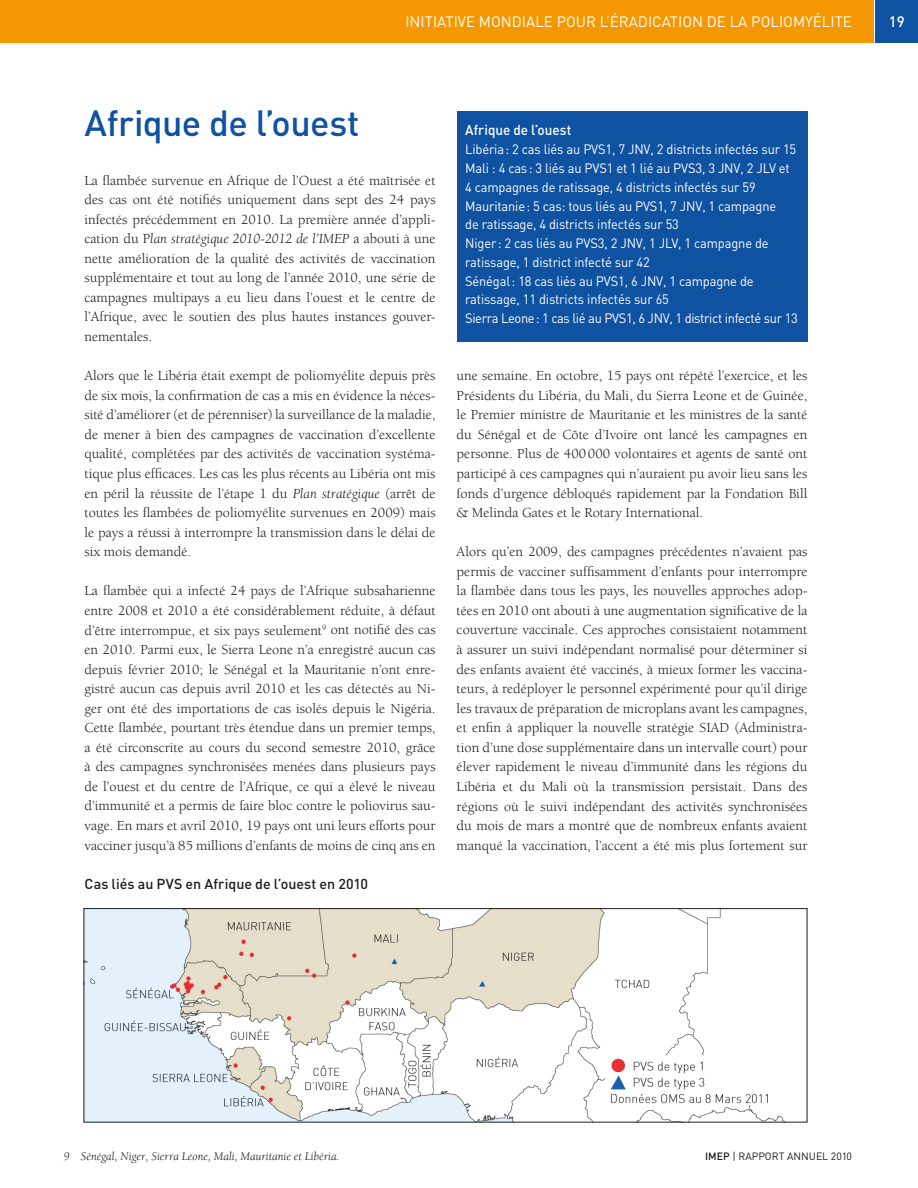
<style>
.page{position:relative;width:918px;height:1188px;background:#fff}
.page>*{position:absolute;margin:0;border:0;box-sizing:border-box;transform-origin:0 0}
.t1{font:500 36px "DIN";letter-spacing:-.015em;color:#0f52a1}
.t2{font:15px "DIN";color:#fff}
.t3{font:500 15px "DIN";color:#fff}
.t4{font:14.25px/19.5px "Berkeley";color:#1d1d1b;text-align:justify}
.t5{font:500 14.25px "DIN";color:#1d1d1b}
.t6{font:500 14.25px "DIN";color:#fff;scale:.95 1}
.t7{font:13.5px/18.8px "DIN";letter-spacing:-.01em;color:#fff;scale:.95 1}
.t8{font:italic 12px "Berkeley";color:#1d1d1b}
.t9{font:10.5px "DIN";color:#1d1d1b}
.s1{font-style:italic}
.s2{font-weight:500}
</style>
<div class="page">
<div style="left:0;top:0;width:873px;height:42px;background:#f49700"></div>
<div style="left:875px;top:0;width:43px;height:42px;background:#0f52a1"></div>
<img style="left:86px;top:910px;width:699px;height:211px">
<div style="left:84px;top:908px;width:723px;height:215px;border:1px solid #1d1d1b"></div>
<div style="left:457px;top:111px;width:350px;height:230px;background:#0f52a1"></div>
<p class="t2" style="left:405px;top:12px;width:448px">initiative mondiale pour l’éradication de la poliomyélite</p>
<p class="t3" style="left:889px;top:12px;width:17px">19</p>
<h1 class="t1" style="left:85px;top:100px;width:276px">Afrique de l’ouest</h1>
<p class="t4" style="left:84px;top:171px;width:353px">La flambée survenue en Afrique de l’Ouest a été maîtrisée et des cas ont été notifiés uniquement dans sept des 24 pays infectés précédemment en 2010. La première année d’appli&shy;cation du P<span class="s1">lan stratégique 2010-2012 de l’IMEP</span> a abouti à une nette amélioration de la qualité des activités de vaccination supplémentaire et tout au long de l’année 2010, une série de campagnes multipays a eu lieu dans l’ouest et le centre de l’Afrique, avec le soutien des plus hautes instances gouver&shy;nementales.</p>
<p class="t4" style="left:84px;top:366px;width:353px">Alors que le Libéria était exempt de poliomyélite depuis près de six mois, la confirmation de cas a mis en évidence la néces&shy;sité d’améliorer (et de pérenniser) la surveillance de la maladie, de mener à bien des campagnes de vaccination d’excellente qualité, complétées par des activités de vaccination systéma&shy;tique plus efficaces. Les cas les plus récents au Libéria ont mis en péril la réussite de l’étape 1 du <span class="s1">Plan stratégique</span> (arrêt de toutes les flambées de poliomyélite survenues en 2009) mais le pays a réussi à interrompre la transmission dans le délai de six mois demandé.</p>
<p class="t4" style="left:84px;top:581px;width:353px">La flambée qui a infecté 24 pays de l’Afrique subsaharienne entre 2008 et 2010 a été considérablement réduite, à défaut d’être interrompue, et six pays seulement<sup>9</sup> ont notifié des cas en 2010. Parmi eux, le Sierra Leone n’a enregistré aucun cas depuis février 2010; le Sénégal et la Mauritanie n’ont enre&shy;gistré aucun cas depuis avril 2010 et les cas détectés au Ni&shy;ger ont été des importations de cas isolés depuis le Nigéria.<br>Cette flambée, pourtant très étendue dans un premier temps, a été circonscrite au cours du second semestre 2010, grâce à des campagnes synchronisées menées dans plusieurs pays de l’ouest et du centre de l’Afrique, ce qui a élevé le niveau d’immunité et a permis de faire bloc contre le poliovirus sau&shy;vage. En mars et avril 2010, 19 pays ont uni leurs efforts pour vacciner jusqu’à 85 millions d’enfants de moins de cinq ans en</p>
<p class="t5" style="left:85px;top:875px;width:285px">Cas liés au PVS en Afrique de l’ouest en 2010</p>
<p class="t6" style="left:465px;top:121px;width:113px">Afrique de l’ouest</p>
<p class="t7" style="left:465px;top:140px;width:352px">Libéria: 2 cas liés au PVS1, 7 JNV, 2 districts infectés sur 15<br>Mali : 4 cas: 3 liés au PVS1 et 1 lié au PVS3, 3 JNV, 2 JLV et 4 campagnes de ratissage, 4 districts infectés sur 59<br>Mauritanie: 5 cas: tous liés au PVS1, 7 JNV, 1 campagne<br>de ratissage, 4 districts infectés sur 53<br>N iger: 2 cas liés au PVS3, 2 JNV, 1 JLV, 1 campagne de ratissage, 1 district infecté sur 42<br>Sénégal: 18 cas liés au PVS1, 6 JNV, 1 campagne de ratissage, 11 districts infectés sur 65<br>Sierra Leone: 1 cas lié au PVS1, 6 JNV, 1 district infecté sur 13</p>
<p class="t4" style="left:457px;top:366px;width:352px">une semaine. En octobre, 15 pays ont répété l’exercice, et les Présidents du Libéria, du Mali, du Sierra Leone et de Guinée, le Premier ministre de Mauritanie et les ministres de la santé du Sénégal et de Côte d’Ivoire ont lancé les campagnes en personne. Plus de 400000 volontaires et agents de santé ont participé à ces campagnes qui n’auraient pu avoir lieu sans les fonds d’urgence débloqués rapidement par la Fondation Bill &amp; Melinda Gates et le Rotary International.</p>
<p class="t4" style="left:457px;top:542px;width:352px">Alors qu’en 2009, des campagnes précédentes n’avaient pas permis de vacciner suffisamment d’enfants pour interrompre la flambée dans tous les pays, les nouvelles approches adop&shy;tées en 2010 ont abouti à une augmentation significative de la couverture vaccinale. Ces approches consistaient notamment à assurer un suivi indépendant normalisé pour déterminer si des enfants avaient été vaccinés, à mieux former les vaccina&shy;teurs, à redéployer le personnel expérimenté pour qu’il dirige les travaux de préparation de microplans avant les campagnes, et enfin à appliquer la nouvelle stratégie SIAD (Administra&shy;tion d’une dose supplémentaire dans un intervalle court) pour élever rapidement le niveau d’immunité dans les régions du Libéria et du Mali où la transmission persistait. Dans des régions où le suivi indépendant des activités synchronisées du mois de mars a montré que de nombreux enfants avaient manqué la vaccination, l’accent a été mis plus fortement sur</p>
<p class="t8" style="left:64px;top:1150px;width:277px">9 Sénégal, Niger, Sierra Leone, Mali, Mauritanie et Libéria.</p>
<p class="t9" style="left:705px;top:1150px;width:148px"><span class="s2">imep</span> | rapport annuel 2010</p>
</div>
